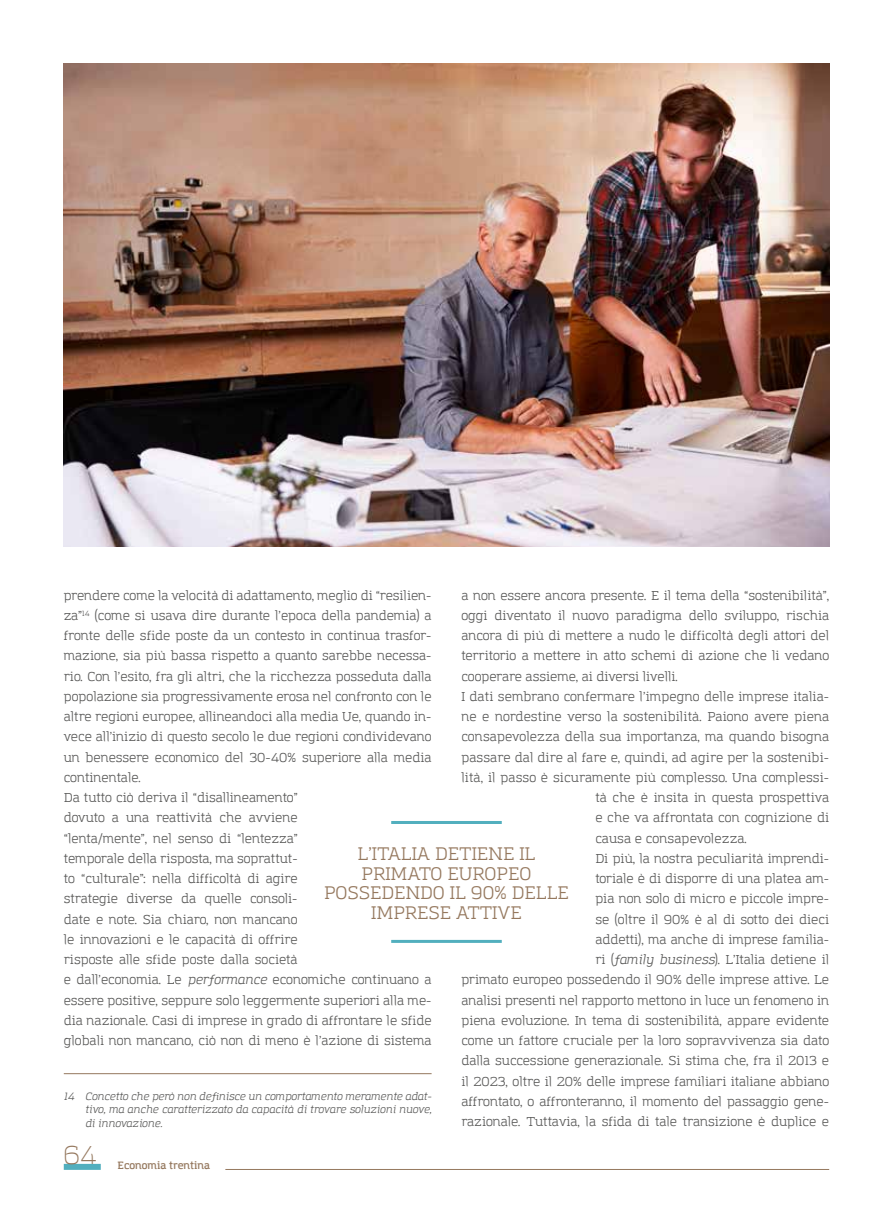
<style>
.page{position:relative;width:893px;height:1212px;background:#fff}
.page>*{position:absolute;margin:0;border:0;box-sizing:border-box;transform-origin:0 0}
.t1{font:300 25.5px "Amazing Grotesk";color:#95785e}
.t2{font:18px/19.5px "Amazing Grotesk";color:#95785e;text-align:center}
.t3{font:12.75px/20.2px "Amazing Grotesk";color:#575756}
.t4{font:italic 10.5px/13.5px "Amazing Grotesk";color:#575756;text-align:justify}
.t5{font:600 10.5px "Amazing Grotesk";color:#95785e}
.s1{font-style:italic}
</style>
<div class="page">
<div style="left:64px;top:1164px;width:37px;height:6px;background:#52afbe"></div>
<hr style="left:225px;top:1169px;width:604px;height:1px;background:#95785e">
<hr style="left:64px;top:1073px;width:368px;height:1px;background:#95785e">
<hr style="left:391px;top:821px;width:111px;height:3px;background:#52afbe">
<hr style="left:391px;top:940px;width:111px;height:3px;background:#52afbe">
<img style="left:64px;top:64px;width:765px;height:482px">
<p class="t3" style="left:64px;top:585px;width:369px">prendere come la velocità di adattamento, meglio di “resilien&shy;za”<sup>14</sup> (come si usava dire durante l’epoca della pandemia) a fronte delle sfide poste da un contesto in continua trasfor&shy;mazione, sia più bassa rispetto a quanto sarebbe necessa&shy;rio. Con l’esito, fra gli altri, che la ricchezza posseduta dalla popolazione sia progressivamente erosa nel confronto con le altre regioni europee, allineandoci alla media Ue, quando in&shy;vece all’inizio di questo secolo le due regioni condividevano un benessere economico del 30-40% superiore alla media continentale.<br>Da tutto ciò deriva il “disallineamento”<br>dovuto a una reattività che avviene<br>“lenta/mente”, nel senso di “lentezza”<br>temporale della risposta, ma soprattut-<br>to “culturale”: nella difficoltà di agire<br>strategie diverse da quelle consoli-<br>date e note. Sia chiaro, non mancano<br>le innovazioni e le capacità di offrire<br>risposte alle sfide poste dalla società<br>e dall’economia. Le <span class="s1">performance</span> economiche continuano a essere positive, seppure solo leggermente superiori alla me&shy;dia nazionale. Casi di imprese in grado di affrontare le sfide globali non mancano, ciò non di meno è l’azione di sistema</p>
<p class="t3" style="left:461px;top:585px;width:369px">a non essere ancora presente. E il tema della “sostenibilità”,</p>
<p class="t3" style="left:461px;top:605px;width:369px">oggi diventato il nuovo paradigma dello sviluppo, rischia</p>
<p class="t3" style="left:461px;top:626px;width:369px">ancora di più di mettere a nudo le difficoltà degli attori del</p>
<p class="t3" style="left:461px;top:646px;width:369px">territorio a mettere in atto schemi di azione che li vedano</p>
<p class="t3" style="left:461px;top:666px;width:218px">cooperare assieme, ai diversi livelli.</p>
<p class="t3" style="left:461px;top:686px;width:369px">I dati sembrano confermare l’impegno delle imprese italia-</p>
<p class="t3" style="left:461px;top:707px;width:369px">ne e nordestine verso la sostenibilità. Paiono avere piena</p>
<p class="t3" style="left:461px;top:727px;width:369px">consapevolezza della sua importanza, ma quando bisogna</p>
<p class="t3" style="left:461px;top:747px;width:369px">passare dal dire al fare e, quindi, ad agire per la sostenibi-</p>
<p class="t3" style="left:461px;top:767px;width:369px">lità, il passo è sicuramente più complesso. Una complessi-</p>
<p class="t3" style="left:595px;top:788px;width:235px">tà che è insita in questa prospettiva</p>
<p class="t3" style="left:595px;top:808px;width:235px">e che va affrontata con cognizione di</p>
<p class="t3" style="left:595px;top:828px;width:153px">causa e consapevolezza.</p>
<p class="t3" style="left:595px;top:848px;width:235px">Di più, la nostra peculiarità imprendi-</p>
<p class="t3" style="left:595px;top:869px;width:235px">toriale è di disporre di una platea am-</p>
<p class="t3" style="left:595px;top:889px;width:235px">pia non solo di micro e piccole impre-</p>
<p class="t3" style="left:595px;top:909px;width:235px">se (oltre il 90% è al di sotto dei dieci</p>
<p class="t3" style="left:595px;top:929px;width:235px">addetti), ma anche di imprese familia-</p>
<p class="t3" style="left:595px;top:950px;width:235px">ri (<span class="s1">family business</span>). L’Italia detiene il</p>
<p class="t3" style="left:461px;top:970px;width:369px">primato europeo possedendo il 90% delle imprese attive. Le</p>
<p class="t3" style="left:461px;top:990px;width:369px">analisi presenti nel rapporto mettono in luce un fenomeno in</p>
<p class="t3" style="left:461px;top:1010px;width:369px">piena evoluzione. In tema di sostenibilità, appare evidente</p>
<p class="t3" style="left:461px;top:1031px;width:369px">come un fattore cruciale per la loro sopravvivenza sia dato</p>
<p class="t3" style="left:461px;top:1051px;width:369px">dalla successione generazionale. Si stima che, fra il 2013 e</p>
<p class="t3" style="left:461px;top:1071px;width:369px">il 2023, oltre il 20% delle imprese familiari italiane abbiano</p>
<p class="t3" style="left:461px;top:1091px;width:369px">affrontato, o affronteranno, il momento del passaggio gene-</p>
<p class="t3" style="left:461px;top:1112px;width:369px">razionale. Tuttavia, la sfida di tale transizione è duplice e</p>
<h2 class="t2" style="left:324px;top:844px;width:246px">L’ITALIA DETIENE IL<br>PRIMATO EUROPEO<br>POSSEDENDO IL 90% DELLE<br>IMPRESE ATTIVE</h2>
<p class="t4" style="left:85px;top:1090px;width:348px;text-indent:-21px">14 Concetto che però non definisce un comportamento meramente adat&shy;tivo, ma anche caratterizzato da capacità di trovare soluzioni nuove, di innovazione.</p>
<h1 class="t1" style="left:64px;top:1140px;width:34px">64</h1>
<p class="t5" style="left:118px;top:1159px;width:94px">Economia trentina</p>
</div>
